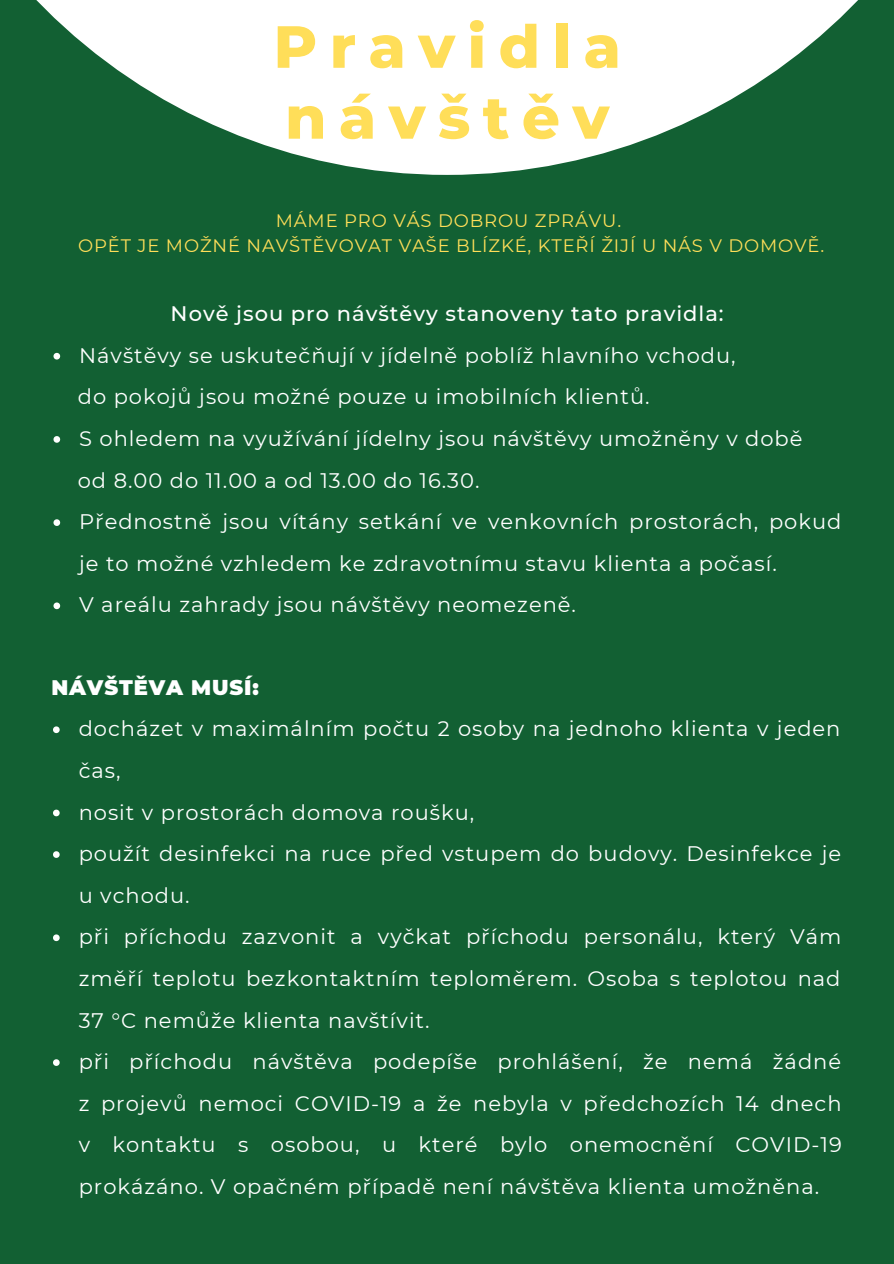
<style>
.page{position:relative;width:894px;height:1264px;background:#fff}
.page>*{position:absolute;margin:0;border:0;box-sizing:border-box;transform-origin:0 0}
.t1{font:800 59.4px/70.8px "Montserrat";letter-spacing:.21em;color:#ffde59}
.t2{font:21px/41.5px "Montserrat";letter-spacing:.045em;color:#fff}
.t3{font:500 21px "Montserrat";letter-spacing:.045em;color:#fff}
.t4{font:900 21px "Montserrat";letter-spacing:.04em;color:#fff}
.t5{font:18px/24.9px "Montserrat";letter-spacing:.045em;color:#ffde59;text-align:center}
</style>
<div class="page">
<div style="left:0;top:0;width:893px;height:1263px;background:#126033"></div>
<svg style="left:36px;top:0;width:822px;height:175px;fill:#fff"></svg>
<svg style="left:53px;top:726px;width:7px;height:7px"></svg>
<svg style="left:53px;top:809px;width:7px;height:7px"></svg>
<svg style="left:53px;top:851px;width:7px;height:6px"></svg>
<svg style="left:53px;top:934px;width:7px;height:7px"></svg>
<svg style="left:53px;top:1059px;width:7px;height:6px"></svg>
<svg style="left:53px;top:353px;width:7px;height:6px"></svg>
<svg style="left:53px;top:436px;width:7px;height:7px"></svg>
<svg style="left:53px;top:519px;width:7px;height:7px"></svg>
<svg style="left:53px;top:602px;width:7px;height:7px"></svg>
<h1 class="t1" style="left:273px;top:11px;width:349px">Pravidla návštěv</h1>
<p class="t5" style="left:78px;top:208px;width:747px">MÁME PRO VÁS DOBROU ZPRÁVU.<br>OPĚT JE MOŽNÉ NAVŠTĚVOVAT VAŠE BLÍZKÉ, KTEŘÍ ŽIJÍ U NÁS V DOMOVĚ.</p>
<p class="t3" style="left:170px;top:301px;width:554px">Nově jsou pro návštěvy stanoveny tato pravidla:</p>
<p class="t2" style="left:79px;top:334px;width:658px">Návštěvy se uskutečňují v jídelně poblíž hlavního vchodu,</p>
<p class="t2" style="left:78px;top:376px;width:573px">do pokojů jsou možné pouze u imobilních klientů.</p>
<p class="t2" style="left:79px;top:418px;width:724px">S ohledem na využívání jídelny jsou návštěvy umožněny v době</p>
<p class="t2" style="left:78px;top:459px;width:403px">od 8.00 do 11.00 a od 13.00 do 16.30.</p>
<p class="t2" style="left:79px;top:501px;width:763px">Přednostně jsou vítány setkání ve venkovních prostorách, pokud je to možné vzhledem ke zdravotnímu stavu klienta a počasí.<br>V areálu zahrady jsou návštěvy neomezeně.</p>
<p class="t4" style="left:51px;top:674px;width:209px">NÁVŠTĚVA MUSÍ:</p>
<p class="t2" style="left:79px;top:708px;width:764px">docházet v maximálním počtu 2 osoby na jednoho klienta v jeden čas,<br>nosit v prostorách domova roušku,<br>použít desinfekci na ruce před vstupem do budovy. Desinfekce je u vchodu.<br>při příchodu zazvonit a vyčkat příchodu personálu, který Vám změří teplotu bezkontaktním teploměrem. Osoba s teplotou nad 37 °C nemůže klienta navštívit.<br>při příchodu návštěva podepíše prohlášení, že nemá žádné z projevů nemoci COVID-19 a že nebyla v předchozích 14 dnech v kontaktu s osobou, u které bylo onemocnění COVID-19 prokázáno. V opačném případě není návštěva klienta umožněna.</p>
</div>
